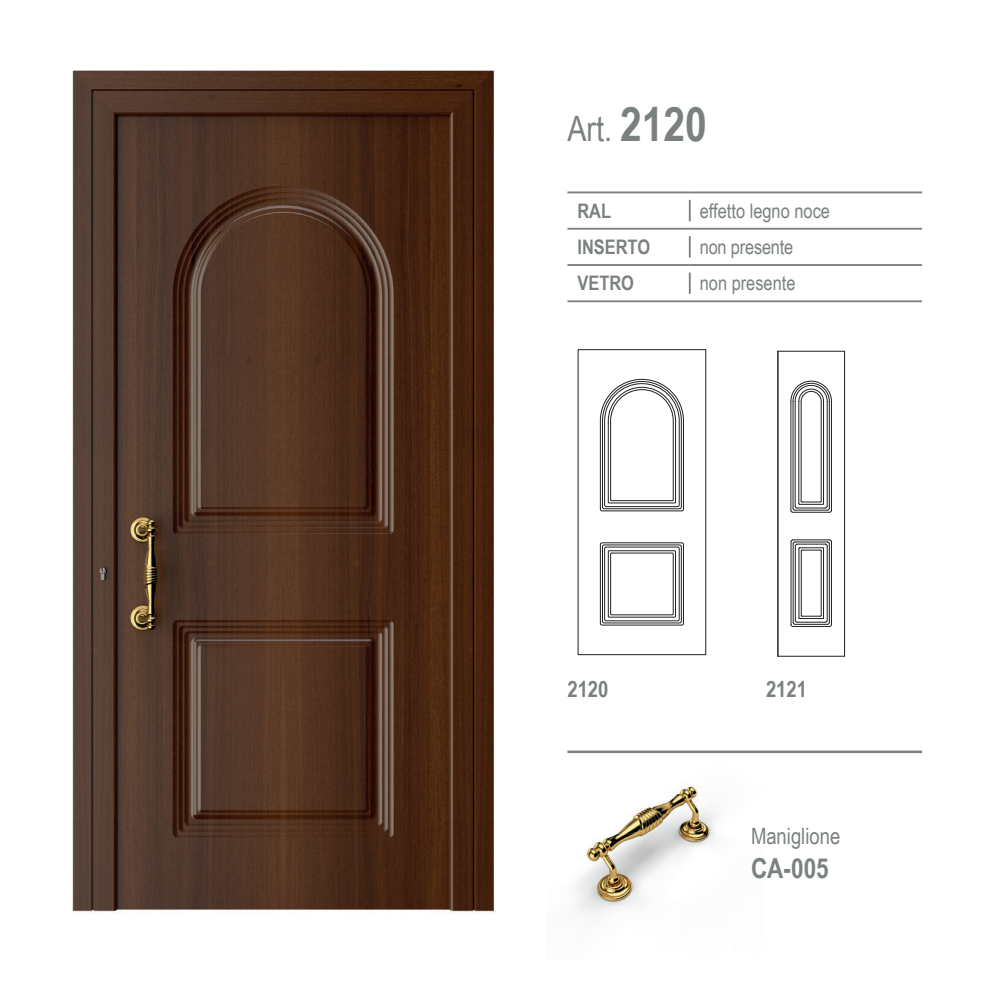
<style>
.page{position:relative;width:993px;height:993px;background:#fff}
.page>*{position:absolute;margin:0;border:0;box-sizing:border-box;transform-origin:0 0}
.t1{font:35px "Arial Narrow";color:#7b8080}
.t2{font:700 27.5px "Arial Narrow";color:#7b8080}
.t3{font:22.5px "Arial Narrow";color:#7b8080}
.t4{font:700 22.5px "Arial Narrow";color:#7b8080}
.t5{font:20px "Arial Narrow";color:#7b8080}
.t6{font:700 20px "Arial Narrow";color:#7b8080}
.s1{font-weight:700;font-size:47.5px}
</style>
<div class="page">
<hr style="left:688px;top:200px;width:2px;height:21px;background:#7b8080">
<hr style="left:567px;top:228px;width:122px;height:1px;background:#7b8080">
<hr style="left:689px;top:228px;width:232px;height:1px;background:#7b8080">
<hr style="left:688px;top:236px;width:2px;height:21px;background:#7b8080">
<hr style="left:567px;top:264px;width:122px;height:2px;background:#7b8080">
<hr style="left:689px;top:264px;width:232px;height:2px;background:#7b8080">
<hr style="left:688px;top:272px;width:2px;height:22px;background:#7b8080">
<hr style="left:567px;top:300px;width:122px;height:2px;background:#7b8080">
<hr style="left:689px;top:300px;width:232px;height:2px;background:#7b8080">
<hr style="left:567px;top:191px;width:122px;height:2px;background:#7b8080">
<hr style="left:689px;top:191px;width:232px;height:2px;background:#7b8080">
<img style="left:574px;top:786px;width:142px;height:130px">
<hr style="left:567px;top:750px;width:354px;height:2px;background:#7b8080">
<svg style="left:599px;top:379px;width:84px;height:132px"></svg>
<div style="left:610px;top:552px;width:63px;height:62px;border:1px solid #231f20"></div>
<div style="left:604px;top:546px;width:75px;height:74px;border:1px solid #231f20;border-radius:2px"></div>
<div style="left:602px;top:544px;width:79px;height:79px;border:1px solid #231f20;border-radius:2px"></div>
<div style="left:608px;top:550px;width:67px;height:67px;border:1px solid #231f20"></div>
<div style="left:600px;top:542px;width:83px;height:83px;border:1px solid #231f20;border-radius:2px"></div>
<hr style="left:777px;top:655px;width:67px;height:1px;background:#231f20">
<hr style="left:777px;top:351px;width:67px;height:1px;background:#231f20">
<hr style="left:843px;top:351px;width:1px;height:305px;background:#231f20">
<hr style="left:777px;top:351px;width:1px;height:305px;background:#231f20">
<hr style="left:790px;top:541px;width:1px;height:83px;background:#231f20">
<hr style="left:792px;top:543px;width:1px;height:79px;background:#231f20">
<hr style="left:794px;top:546px;width:1px;height:74px;background:#231f20">
<hr style="left:798px;top:548px;width:1px;height:69px;background:#231f20">
<hr style="left:800px;top:550px;width:1px;height:65px;background:#231f20">
<hr style="left:830px;top:541px;width:1px;height:83px;background:#231f20">
<hr style="left:828px;top:543px;width:1px;height:79px;background:#231f20">
<hr style="left:826px;top:546px;width:1px;height:74px;background:#231f20">
<hr style="left:822px;top:548px;width:1px;height:69px;background:#231f20">
<hr style="left:820px;top:550px;width:1px;height:65px;background:#231f20">
<svg style="left:790px;top:539px;width:41px;height:12px"></svg>
<svg style="left:790px;top:615px;width:41px;height:11px"></svg>
<hr style="left:790px;top:401px;width:1px;height:109px;background:#231f20">
<hr style="left:792px;top:401px;width:1px;height:107px;background:#231f20">
<hr style="left:794px;top:401px;width:1px;height:105px;background:#231f20">
<hr style="left:798px;top:401px;width:1px;height:102px;background:#231f20">
<hr style="left:800px;top:401px;width:1px;height:100px;background:#231f20">
<hr style="left:830px;top:401px;width:1px;height:109px;background:#231f20">
<hr style="left:828px;top:401px;width:1px;height:107px;background:#231f20">
<hr style="left:826px;top:401px;width:1px;height:105px;background:#231f20">
<hr style="left:822px;top:401px;width:1px;height:102px;background:#231f20">
<hr style="left:820px;top:401px;width:1px;height:100px;background:#231f20">
<svg style="left:790px;top:500px;width:41px;height:12px"></svg>
<svg style="left:790px;top:380px;width:41px;height:21px"></svg>
<img style="left:72px;top:71px;width:422px;height:842px">
<h1 class="t1" style="left:567px;top:103px;width:141px">Art. <span class="s1">2120</span></h1>
<p class="t6" style="left:577px;top:196px;width:35px">RAL</p>
<p class="t5" style="left:699px;top:196px;width:132px">effetto legno noce</p>
<p class="t6" style="left:577px;top:232px;width:74px">INSERTO</p>
<p class="t5" style="left:699px;top:232px;width:95px">non presente</p>
<p class="t6" style="left:577px;top:268px;width:58px">VETRO</p>
<p class="t5" style="left:699px;top:268px;width:97px">non presente</p>
<p class="t4" style="left:567px;top:672px;width:43px">2120</p>
<p class="t4" style="left:765px;top:672px;width:43px">2121</p>
<p class="t3" style="left:750px;top:819px;width:91px">Maniglione</p>
<h2 class="t2" style="left:750px;top:846px;width:79px">CA-005</h2>
</div>
